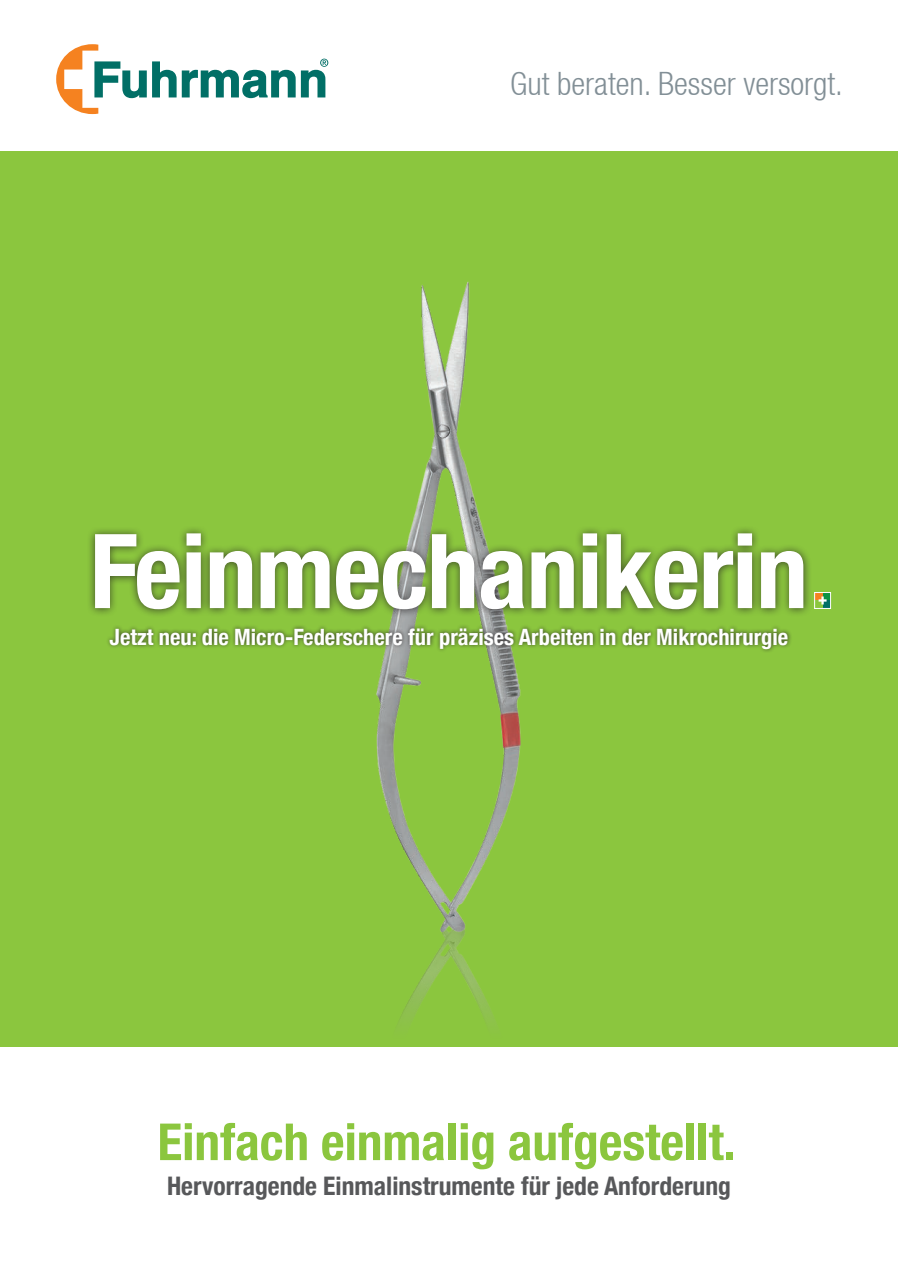
<style>
.page{position:relative;width:898px;height:1263px;background:#fff}
.page>*{position:absolute;margin:0;border:0;box-sizing:border-box;transform-origin:0 0}
.t1{font:700 condensed 103.5px "Helvetica Neue";letter-spacing:-.01em;color:#fff}
.t2{font:700 condensed 51.15px "Helvetica Neue";color:#8bc63e}
.t3{font:300 condensed 32.25px "Helvetica 47";color:#828f96}
.t4{font:700 condensed 25.5px "Helvetica Neue";color:#57585a}
.t5{font:700 condensed 22.5px "Helvetica Neue";color:#fff}
</style>
<div class="page">
<div style="left:0;top:151px;width:897px;height:896px;background:#8bc63e"></div>
<svg style="left:182px;top:70px;width:113px;height:28px"></svg>
<svg style="left:301px;top:59px;width:27px;height:38px"></svg>
<svg style="left:56px;top:44px;width:120px;height:70px"></svg>
<img style="left:376px;top:282px;width:145px;height:624px">
<div style="left:87px;top:525px;width:725px;height:93px;background:#231f20;opacity:.75"></div>
<svg style="left:815px;top:594px;width:7px;height:6px"></svg>
<div style="left:822px;top:592px;width:8px;height:8px;background:#0d9344"></div>
<div style="left:822px;top:600px;width:8px;height:8px;background:#016f66"></div>
<svg style="left:818px;top:596px;width:8px;height:8px"></svg>
<div style="left:813px;top:592px;width:17px;height:17px;border:1px solid #fff"></div>
<img style="left:400px;top:906px;width:95px;height:117px">
<div style="left:106px;top:624px;width:686px;height:29px;background:#231f20;opacity:.75"></div>
<h3 class="t3" style="left:510px;top:72px;width:334px">Gut beraten. Besser versorgt.</h3>
<h1 class="t1" style="left:90px;top:533px;width:719px">Feinmechanikerin</h1>
<p class="t5" style="left:110px;top:628px;width:680px">Jetzt neu: die Micro-Federschere für präzises Arbeiten in der Mikrochirurgie</p>
<h2 class="t2" style="left:157px;top:1123px;width:579px">Einfach einmalig aufgestellt.</h2>
<p class="t4" style="left:167px;top:1176px;width:565px">Hervorragende Einmalinstrumente für jede Anforderung</p>
</div>
